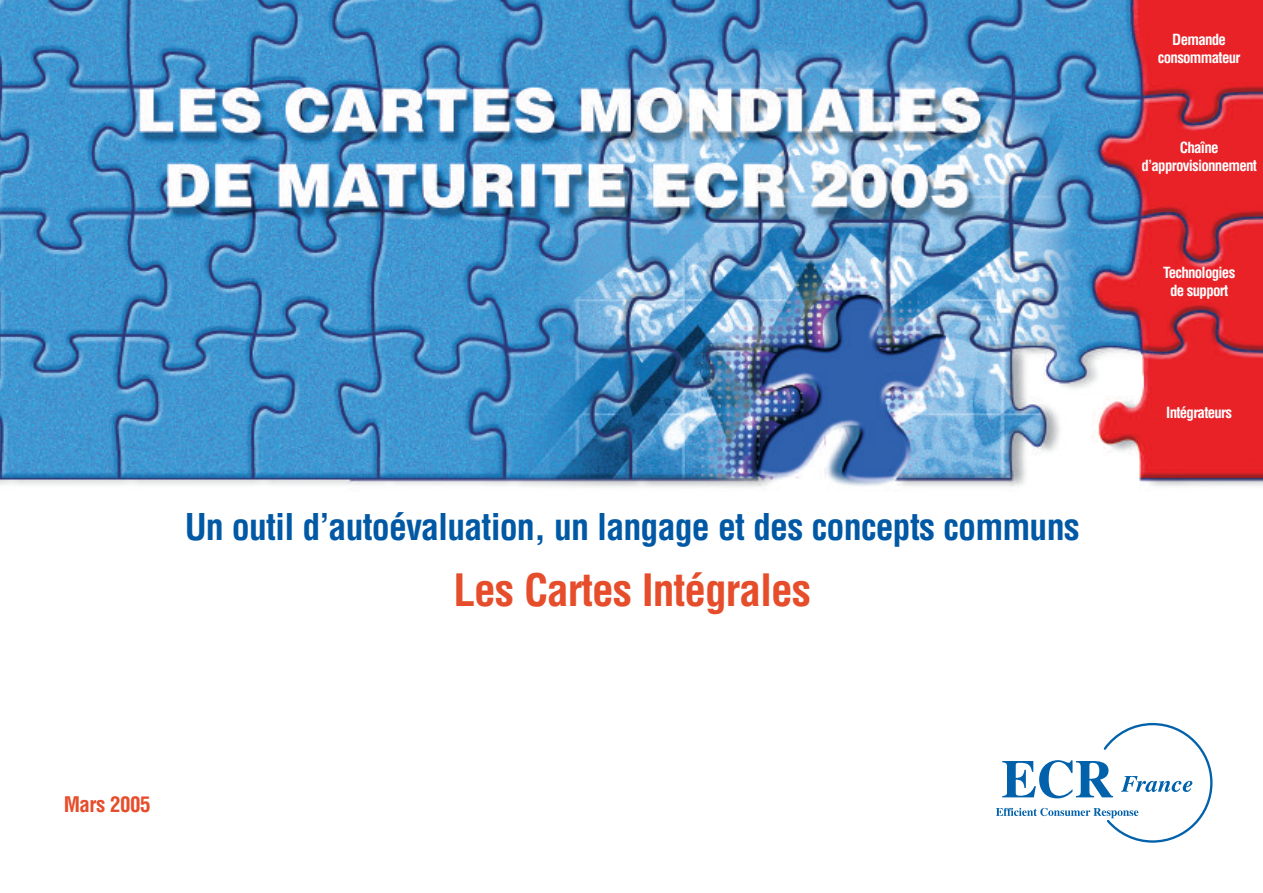
<style>
.page{position:relative;width:1263px;height:893px;background:#fff}
.page>*{position:absolute;margin:0;border:0;box-sizing:border-box;transform-origin:0 0}
.t1{font:700 condensed 43.5px "Helvetica";letter-spacing:-.025em;color:#e64d2b}
.t2{font:700 condensed 36px "Helvetica";letter-spacing:-.025em;color:#0158a4}
.t3{font:700 condensed 21px "Helvetica";letter-spacing:-.025em;color:#e64d2b}
.t4{font:700 condensed 15px/18px "Helvetica";letter-spacing:-.05em;color:#fff;text-align:center}
</style>
<div class="page">
<img style="left:0;top:0;width:1263px;height:488px">
<svg style="left:996px;top:722px;width:217px;height:121px"></svg>
<h2 class="t2" style="left:185px;top:506px;width:896px">Un outil d’autoévaluation, un langage et des concepts communs</h2>
<h1 class="t1" style="left:454px;top:565px;width:359px">Les Cartes Intégrales</h1>
<p class="t4" style="left:1158px;top:30px;width:84px">Demande consommateur</p>
<p class="t4" style="left:1141px;top:138px;width:117px">Chaîne d’approvisionnement</p>
<p class="t4" style="left:1163px;top:264px;width:74px">Technologies de support</p>
<p class="t4" style="left:1166px;top:404px;width:67px">Intégrateurs</p>
<h3 class="t3" style="left:64px;top:793px;width:88px">Mars 2005</h3>
</div>
